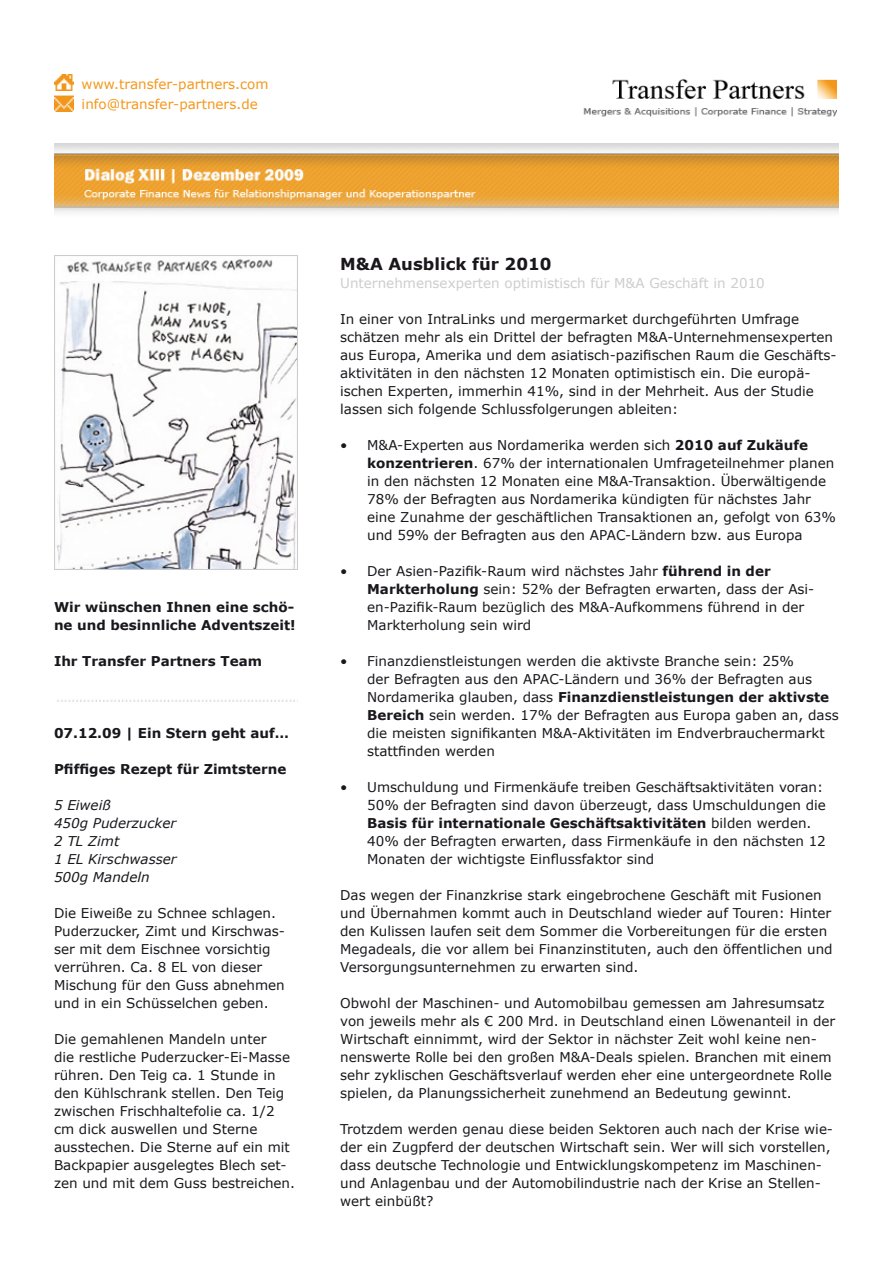
<style>
.page{position:relative;width:893px;height:1263px;background:#fff}
.page>*{position:absolute;margin:0;border:0;box-sizing:border-box;transform-origin:0 0}
.t1{font:700 16.5px "Verdana";color:#1a171c}
.t2{font:13.5px/18px "Verdana";color:#1a171c}
.t3{font:700 13.5px/18px "Verdana";color:#1a171c}
.t4{font:italic 13.5px "Verdana";color:#1a171c}
.t5{font:13.5px "Verdana";color:#cdcdcc}
.t6{font:13.5px "Verdana";color:#f3981c}
.s1{font-weight:700}
</style>
<div class="page">
<img style="left:54px;top:74px;width:20px;height:17px">
<img style="left:54px;top:95px;width:20px;height:16px">
<img style="left:57px;top:699px;width:241px;height:3px">
<img style="left:583px;top:79px;width:254px;height:38px">
<img style="left:54px;top:256px;width:244px;height:314px">
<img style="left:54px;top:143px;width:785px;height:69px">
<p class="t6" style="left:82px;top:76px;width:188px">www.transfer-partners.com</p>
<p class="t6" style="left:82px;top:95px;width:178px">info@transfer-partners.de</p>
<p class="t3" style="left:54px;top:598px;width:243px">Wir wünschen Ihnen eine schö&shy;ne und besinnliche Adventszeit!</p>
<p class="t3" style="left:54px;top:652px;width:210px">Ihr Transfer Partners Team</p>
<p class="t3" style="left:54px;top:724px;width:236px">07.12.09 | Ein Stern geht auf…</p>
<p class="t3" style="left:54px;top:760px;width:234px">Pfiffiges Rezept für Zimtsterne</p>
<p class="t4" style="left:54px;top:797px;width:58px">5 Eiweiß</p>
<p class="t4" style="left:54px;top:815px;width:124px">450g Puderzucker</p>
<p class="t4" style="left:54px;top:833px;width:67px">2 TL Zimt</p>
<p class="t4" style="left:54px;top:851px;width:124px">1 EL Kirschwasser</p>
<p class="t4" style="left:54px;top:869px;width:97px">500g Mandeln</p>
<p class="t2" style="left:54px;top:904px;width:232px">Die Eiweiße zu Schnee schlagen.<br>Puderzucker, Zimt und Kirschwas&shy;ser mit dem Eischnee vorsichtig verrühren. Ca. 8 EL von dieser<br>Mischung für den Guss abnehmen und in ein Schüsselchen geben.</p>
<p class="t2" style="left:54px;top:1030px;width:243px">Die gemahlenen Mandeln unter<br>die restliche Puderzucker-Ei-Masse rühren. Den Teig ca. 1 Stunde in den Kühlschrank stellen. Den Teig zwischen Frischhaltefolie ca. 1/2 cm dick auswellen und Sterne ausstechen. Die Sterne auf ein mit Backpapier ausgelegtes Blech set&shy;zen und mit dem Guss bestreichen.</p>
<p class="t1" style="left:340px;top:253px;width:213px">M&amp;A Ausblick für 2010</p>
<p class="t5" style="left:340px;top:275px;width:426px">Unternehmensexperten optimistisch für M&amp;A Geschäft in 2010</p>
<p class="t2" style="left:340px;top:310px;width:498px">In einer von IntraLinks und mergermarket durchgeführten Umfrage schätzen mehr als ein Drittel der befragten M&amp;A-Unternehmensexperten aus Europa, Amerika und dem asiatisch-pazifischen Raum die Geschäfts&shy;aktivitäten in den nächsten 12 Monaten optimistisch ein. Die europä&shy;ischen Experten, immerhin 41%, sind in der Mehrheit. Aus der Studie lassen sich folgende Schlussfolgerungen ableiten:</p>
<p class="t2" style="left:367px;top:436px;width:470px;text-indent:-27px">• M&amp;A-Experten aus Nordamerika werden sich <span class="s1">2010 auf Zukäufe konzentrieren</span>. 67% der internationalen Umfrageteilnehmer planen in den nächsten 12 Monaten eine M&amp;A-Transaktion. Überwältigende 78% der Befragten aus Nordamerika kündigten für nächstes Jahr eine Zunahme der geschäftlichen Transaktionen an, gefolgt von 63% und 59% der Befragten aus den APAC-Ländern bzw. aus Europa</p>
<p class="t2" style="left:367px;top:562px;width:449px;text-indent:-27px">• Der Asien-Pazifik-Raum wird nächstes Jahr <span class="s1">führend in der Markterholung</span> sein: 52% der Befragten erwarten, dass der Asi&shy;en-Pazifik-Raum bezüglich des M&amp;A-Aufkommens führend in der Markterholung sein wird</p>
<p class="t2" style="left:367px;top:652px;width:473px;text-indent:-27px">• Finanzdienstleistungen werden die aktivste Branche sein: 25%<br>der Befragten aus den APAC-Ländern und 36% der Befragten aus Nordamerika glauben, dass <span class="s1">Finanzdienstleistungen der aktivste Bereich</span> sein werden. 17% der Befragten aus Europa gaben an, dass die meisten signifikanten M&amp;A-Aktivitäten im Endverbrauchermarkt stattfinden werden</p>
<p class="t2" style="left:367px;top:778px;width:460px;text-indent:-27px">• Umschuldung und Firmenkäufe treiben Geschäftsaktivitäten voran:<br>50% der Befragten sind davon überzeugt, dass Umschuldungen die <span class="s1">Basis für internationale Geschäftsaktivitäten</span> bilden werden.<br>40% der Befragten erwarten, dass Firmenkäufe in den nächsten 12<br>Monaten der wichtigste Einflussfaktor sind</p>
<p class="t2" style="left:340px;top:886px;width:494px">Das wegen der Finanzkrise stark eingebrochene Geschäft mit Fusionen und Übernahmen kommt auch in Deutschland wieder auf Touren: Hinter den Kulissen laufen seit dem Sommer die Vorbereitungen für die ersten Megadeals, die vor allem bei Finanzinstituten, auch den öffentlichen und Versorgungsunternehmen zu erwarten sind.</p>
<p class="t2" style="left:340px;top:994px;width:497px">Obwohl der Maschinen- und Automobilbau gemessen am Jahresumsatz von jeweils mehr als € 200 Mrd. in Deutschland einen Löwenanteil in der Wirtschaft einnimmt, wird der Sektor in nächster Zeit wohl keine nen&shy;nenswerte Rolle bei den großen M&amp;A-Deals spielen. Branchen mit einem sehr zyklischen Geschäftsverlauf werden eher eine untergeordnete Rolle spielen, da Planungssicherheit zunehmend an Bedeutung gewinnt.</p>
<p class="t2" style="left:340px;top:1120px;width:494px">Trotzdem werden genau diese beiden Sektoren auch nach der Krise wie&shy;der ein Zugpferd der deutschen Wirtschaft sein. Wer will sich vorstellen, dass deutsche Technologie und Entwicklungskompetenz im Maschinen-</p>
<p class="t2" style="left:340px;top:1174px;width:482px">und Anlagenbau und der Automobilindustrie nach der Krise an Stellen&shy;wert einbüßt?</p>
</div>
